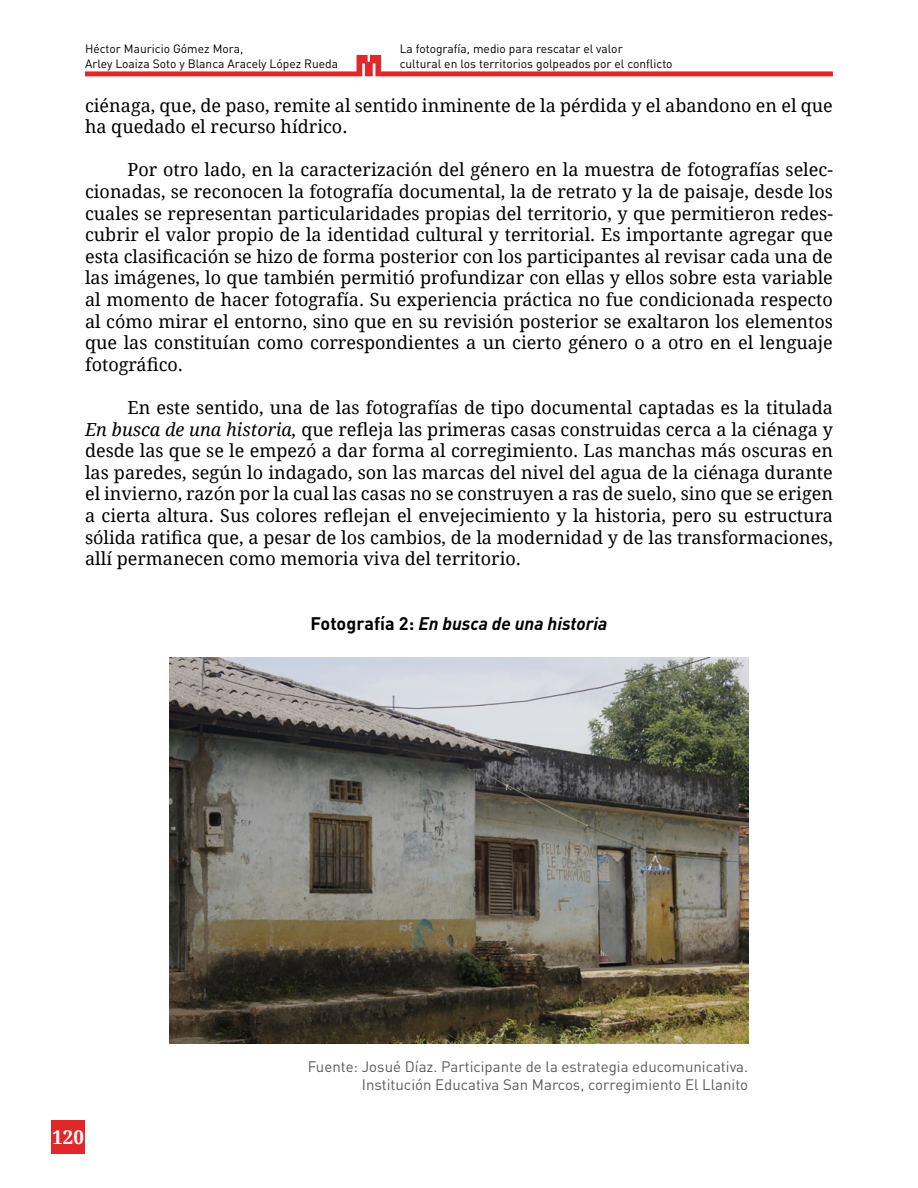
<style>
.page{position:relative;width:918px;height:1188px;background:#fff}
.page>*{position:absolute;margin:0;border:0;box-sizing:border-box;transform-origin:0 0}
.t1{font:700 18.9px "Droid Serif";color:#fff}
.t2{font:18px/21.6px "Droid Serif";color:#000;text-align:justify}
.t3{font:italic 700 18px "DIN Pro";color:#000}
.t4{font:15px/18px "DIN Pro";color:#5c5c5c;text-align:right}
.t5{font:12px/15px "DIN Pro";color:#000}
.s1{font-style:italic}
.s2{font-style:normal}
</style>
<div class="page">
<svg style="left:85px;top:55px;width:748px;height:21px"></svg>
<img style="left:170px;top:658px;width:578px;height:385px">
<div style="left:51px;top:1120px;width:34px;height:34px;background:#e2272b"></div>
<p class="t5" style="left:85px;top:40px;width:254px">Héctor Mauricio Gómez Mora,<br>Arley Loaiza Soto y Blanca Aracely López Rueda</p>
<p class="t5" style="left:400px;top:40px;width:274px">La fotografía, medio para rescatar el valor<br>cultural en los territorios golpeados por el conflicto</p>
<p class="t2" style="left:85px;top:94px;width:749px">ciénaga, que, de paso, remite al sentido inminente de la pérdida y el abandono en el que ha quedado el recurso hídrico.</p>
<p class="t2" style="left:85px;top:159px;width:749px;text-indent:43px">Por otro lado, en la caracterización del género en la muestra de fotografías selec&shy;cionadas, se reconocen la fotografía documental, la de retrato y la de paisaje, desde los cuales se representan particularidades propias del territorio, y que permitieron redes&shy;cubrir el valor propio de la identidad cultural y territorial. Es importante agregar que esta clasificación se hizo de forma posterior con los participantes al revisar cada una de las imágenes, lo que también permitió profundizar con ellas y ellos sobre esta variable al momento de hacer fotografía. Su experiencia práctica no fue condicionada respecto al cómo mirar el entorno, sino que en su revisión posterior se exaltaron los elementos que las constituían como correspondientes a un cierto género o a otro en el lenguaje fotográfico.</p>
<p class="t2" style="left:85px;top:396px;width:749px;text-indent:43px">En este sentido, una de las fotografías de tipo documental captadas es la titulada <span class="s1">En busca de una historia,</span> que refleja las primeras casas construidas cerca a la ciénaga y desde las que se le empezó a dar forma al corregimiento. Las manchas más oscuras en las paredes, según lo indagado, son las marcas del nivel del agua de la ciénaga durante el invierno, razón por la cual las casas no se construyen a ras de suelo, sino que se erigen a cierta altura. Sus colores reflejan el envejecimiento y la historia, pero su estructura sólida ratifica que, a pesar de los cambios, de la modernidad y de las transformaciones, allí permanecen como memoria viva del territorio.</p>
<p class="t3" style="left:311px;top:609px;width:298px"><span class="s2">Fotografía 2:</span> En busca de una historia</p>
<p class="t1" style="left:52px;top:1124px;width:33px">120</p>
<p class="t4" style="left:308px;top:1056px;width:442px">Fuente: Josué Díaz. Participante de la estrategia educomunicativa.<br>Institución Educativa San Marcos, corregimiento El Llanito</p>
</div>
